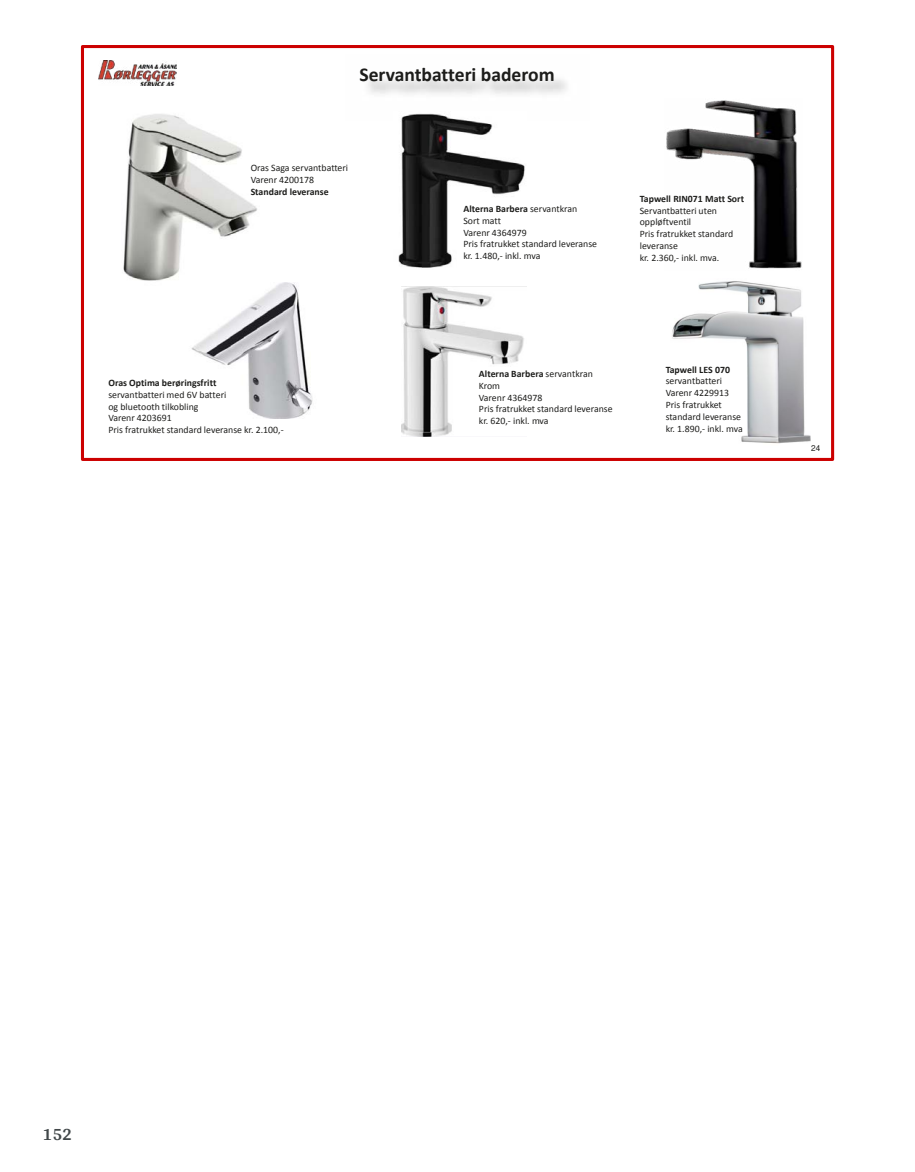
<style>
.page{position:relative;width:915px;height:1172px;background:#fff}
.page>*{position:absolute;margin:0;border:0;box-sizing:border-box;transform-origin:0 0}
.t1{font:700 19.65px "Calibri";color:#1d1d1b}
.t2{font:700 18px "Arya";color:#414749}
.t3{font:9.75px/11.7px "Calibri";color:#1d1d1b}
.t4{font:700 9.75px "Calibri";letter-spacing:-.005em;color:#1d1d1b}
.t5{font:8.1px "Arial";color:#1d1d1b}
.s1{font-weight:700}
</style>
<div class="page">
<div style="left:81px;top:45px;width:752px;height:416px;border:3px solid #c00"></div>
<img style="left:191px;top:282px;width:122px;height:137px">
<img style="left:123px;top:114px;width:141px;height:176px">
<img style="left:98px;top:60px;width:78px;height:25px">
<img style="left:672px;top:281px;width:139px;height:163px">
<img style="left:666px;top:100px;width:135px;height:169px">
<img style="left:398px;top:111px;width:127px;height:157px">
<img style="left:402px;top:286px;width:124px;height:150px">
<h1 class="t1" style="left:359px;top:61px;width:197px">Servantbatteri baderom</h1>
<p class="t3" style="left:250px;top:162px;width:99px">Oras Saga servantbatteri<br>Varenr 4200178</p>
<p class="t4" style="left:250px;top:185px;width:80px">Standard leveranse</p>
<p class="t3" style="left:463px;top:203px;width:135px"><span class="s1">Alterna Barbera</span> servantkran<br>Sort matt<br>Varenr 4364979<br>Pris fratrukket standard leveranse kr. 1.480,- inkl. mva</p>
<p class="t4" style="left:639px;top:192px;width:106px">Tapwell RIN071 Matt Sort</p>
<p class="t3" style="left:639px;top:204px;width:95px">Servantbatteri uten oppløftventil<br>Pris fratrukket standard leveranse<br>kr. 2.360,- inkl. mva.</p>
<p class="t4" style="left:108px;top:376px;width:109px">Oras Optima berøringsfritt</p>
<p class="t3" style="left:108px;top:388px;width:177px">servantbatteri med 6V batteri<br>og bluetooth tilkobling<br>Varenr 4203691<br>Pris fratrukket standard leveranse kr. 2.100,-</p>
<p class="t3" style="left:479px;top:368px;width:135px"><span class="s1">Alterna Barbera</span> servantkran<br>Krom<br>Varenr 4364978<br>Pris fratrukket standard leveranse kr. 620,- inkl. mva</p>
<p class="t4" style="left:665px;top:363px;width:66px">Tapwell LES 070</p>
<p class="t3" style="left:665px;top:375px;width:79px">servantbatteri<br>Varenr 4229913<br>Pris fratrukket standard leveranse kr. 1.890,- inkl. mva</p>
<p class="t5" style="left:811px;top:443px;width:11px">24</p>
<h2 class="t2" style="left:43px;top:1123px;width:31px">152</h2>
</div>
